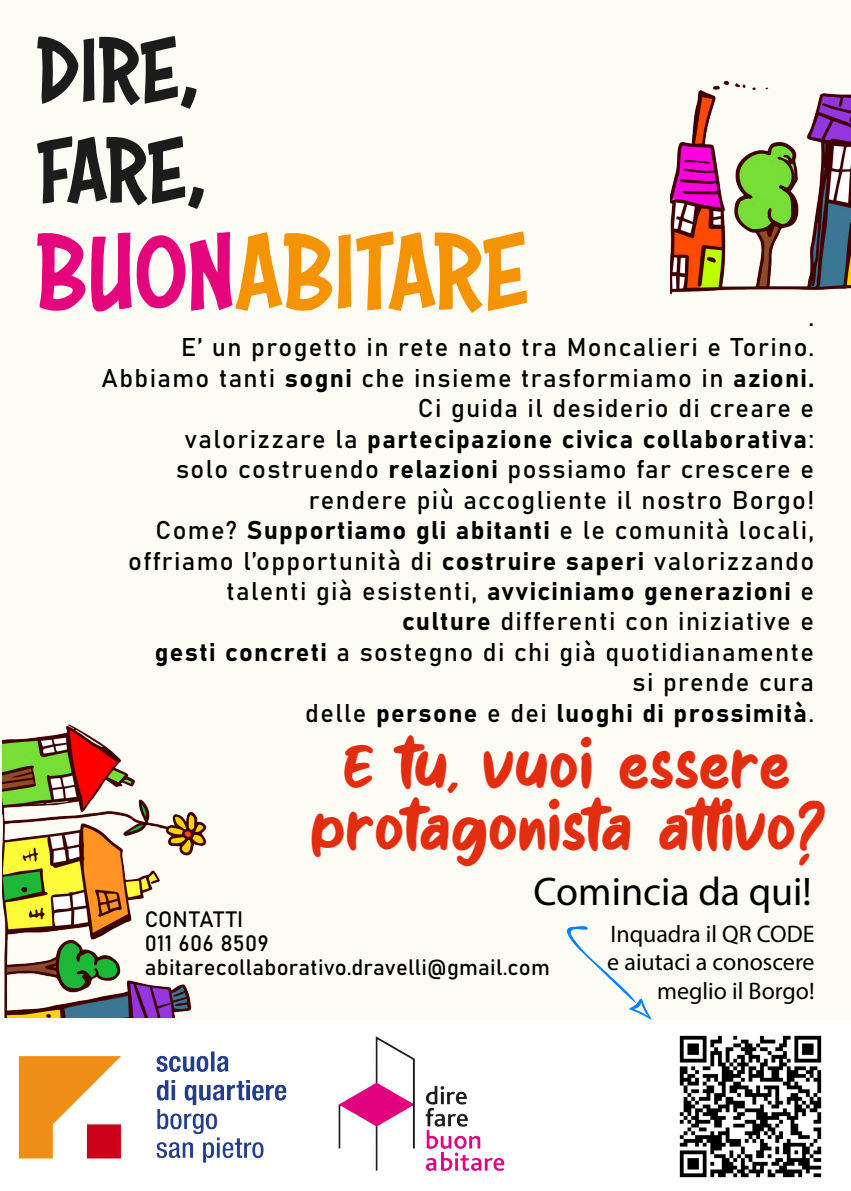
<style>
.page{position:relative;width:851px;height:1191px;background:#fff}
.page>*{position:absolute;margin:0;border:0;box-sizing:border-box;transform-origin:0 0}
.t1{font:115.4px "Astounder Squared LCBB";color:#f49404}
.t2{font:98.4px/100px "Astounder Squared LCBB";letter-spacing:-.01em;color:#1c1c1c}
.t3{font:46px/62px "Banana";color:#e32d10;text-align:center}
.t4{font:40px "Myriad Pro";color:#000}
.t5{font:25.4px/30.4px "Bahnschrift";letter-spacing:.055em;color:#000;text-align:right}
.t6{font:24px/28.8px "Myriad Pro";color:#000;text-align:right}
.t7{font:22px/24px "Bahnschrift";letter-spacing:.01em;color:#000}
.s1{color:#e4047c}
</style>
<div class="page">
<img style="left:18px;top:1051px;width:269px;height:112px">
<img style="left:338px;top:1036px;width:167px;height:135px">
<div style="left:0;top:0;width:850px;height:1020px;background:#fcfcf4"></div>
<img style="left:670px;top:52px;width:180px;height:257px">
<img style="left:2px;top:724px;width:211px;height:293px">
<img style="left:679px;top:1035px;width:143px;height:143px">
<div style="left:549px;top:914px;width:125px;height:106px;background:#fcfcf4"></div>
<h2 class="t2" style="left:36px;top:22px;width:171px">DIRE,<br>FARE,</h2>
<h1 class="t1" style="left:36px;top:208px;width:493px"><span class="s1">BUON</span>ABITARE</h1>
<p class="t5" style="left:101px;top:300px;width:714px">.<br>E’ un progetto in rete nato tra Moncalieri e Torino.<br>Abbiamo tanti sogni che insieme trasformiamo in azioni.<br>Ci guida il desiderio di creare e<br>valorizzare la partecipazione civica collaborativa:<br>solo costruendo relazioni possiamo far crescere e rendere più accogliente il nostro Borgo!<br>Come? Supportiamo gli abitanti e le comunità locali, offriamo l’opportunità di costruire saperi valorizzando talenti già esistenti, avviciniamo generazioni e<br>culture differenti con iniziative e<br>gesti concreti a sostegno di chi già quotidianamente<br>si prende cura<br>delle persone e dei luoghi di prossimità.</p>
<h3 class="t3" style="left:312px;top:740px;width:514px">E tu, vuoi essere protagonista attivo?</h3>
<h3 class="t4" style="left:533px;top:867px;width:280px">Comincia da qui!</h3>
<p class="t6" style="left:607px;top:918px;width:209px">Inquadra il QR CODE e aiutaci a conoscere meglio il Borgo!</p>
<p class="t7" style="left:145px;top:905px;width:406px">CONTATTI<br>011 606 8509 abitarecollaborativo.dravelli@gmail.com</p>
</div>
